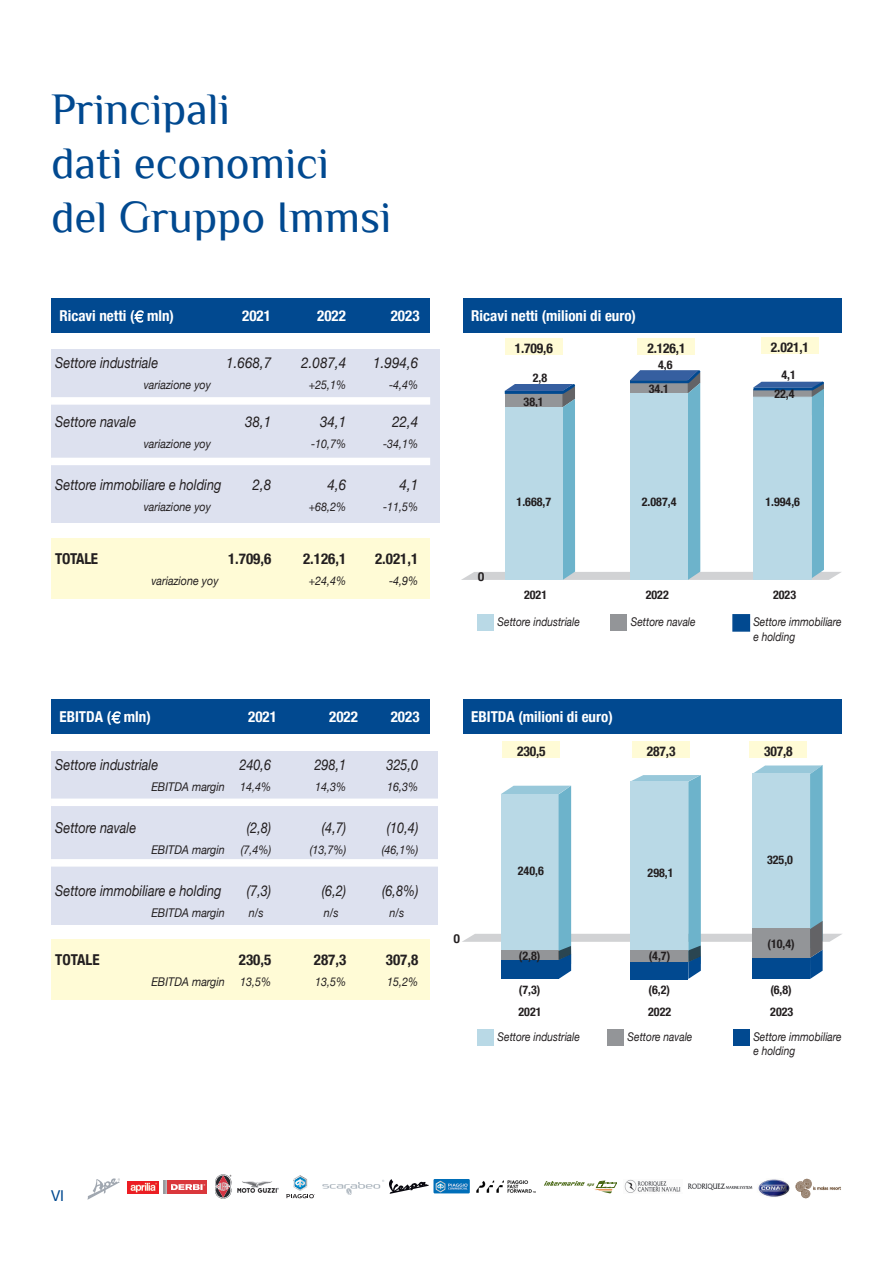
<style>
.page{position:relative;width:893px;height:1263px;background:#fff}
.page>*{position:absolute;margin:0;border:0;box-sizing:border-box;transform-origin:0 0}
.t1{font:45px "Philosopher";color:#014990}
.t2{font:italic 15px "Helvetica Neue";color:#231f20;scale:.85 1}
.t3{font:700 condensed 15px "Helvetica Neue";color:#fff}
.t4{font:700 condensed 15px "Helvetica Neue";color:#231f20}
.t5{font:italic 15px "Helvetica Neue";color:#231f20;scale:.9 1}
.t6{font:15px "Helvetica Neue";color:#014990}
.t7{font:700 condensed 13.5px "Helvetica Neue";letter-spacing:-.01em;color:#231f20}
.t8{font:italic 12px "Helvetica Neue";color:#231f20;scale:.9 1}
.t9{font:700 condensed 12px "Helvetica Neue";color:#231f20}
.t10{font:italic 12px/14.4px "Helvetica Neue";color:#231f20;scale:.85 1}
</style>
<div class="page">
<svg style="left:87px;top:1178px;width:33px;height:22px"></svg>
<svg style="left:286px;top:1175px;width:29px;height:23px"></svg>
<svg style="left:215px;top:1174px;width:16px;height:25px"></svg>
<img style="left:127px;top:1181px;width:31px;height:12px">
<img style="left:237px;top:1181px;width:42px;height:12px">
<svg style="left:164px;top:1180px;width:3px;height:14px"></svg>
<div style="left:167px;top:1180px;width:40px;height:14px;background:#da373c"></div>
<svg style="left:171px;top:1184px;width:34px;height:6px"></svg>
<svg style="left:544px;top:1181px;width:73px;height:12px"></svg>
<img style="left:624px;top:1179px;width:57px;height:14px">
<img style="left:758px;top:1179px;width:32px;height:18px">
<img style="left:795px;top:1178px;width:46px;height:21px">
<img style="left:688px;top:1183px;width:64px;height:8px">
<svg style="left:322px;top:1179px;width:107px;height:16px"></svg>
<img style="left:433px;top:1179px;width:37px;height:14px">
<img style="left:476px;top:1180px;width:60px;height:13px">
<div style="left:51px;top:350px;width:389px;height:173px;background:#dde1ef"></div>
<div style="left:51px;top:298px;width:378px;height:35px;background:#014990"></div>
<svg style="left:134px;top:310px;width:10px;height:12px"></svg>
<div style="left:51px;top:397px;width:379px;height:8px;background:#fff"></div>
<div style="left:51px;top:458px;width:379px;height:7px;background:#fff"></div>
<div style="left:51px;top:538px;width:378px;height:60px;background:#fffbd6"></div>
<div style="left:51px;top:751px;width:387px;height:174px;background:#dde1ef"></div>
<div style="left:51px;top:699px;width:378px;height:35px;background:#014990"></div>
<svg style="left:111px;top:712px;width:9px;height:11px"></svg>
<div style="left:51px;top:798px;width:390px;height:8px;background:#fff"></div>
<div style="left:51px;top:859px;width:390px;height:7px;background:#fff"></div>
<div style="left:51px;top:939px;width:378px;height:61px;background:#fffbd6"></div>
<div style="left:463px;top:298px;width:378px;height:35px;background:#014990"></div>
<div style="left:477px;top:615px;width:17px;height:16px;background:#b9d9e6"></div>
<div style="left:611px;top:615px;width:16px;height:16px;background:#939598"></div>
<div style="left:732px;top:614px;width:18px;height:18px;background:#014990;border:2px solid #014990"></div>
<div style="left:463px;top:699px;width:378px;height:35px;background:#014990"></div>
<div style="left:477px;top:1029px;width:17px;height:16px;background:#b9d9e6"></div>
<div style="left:607px;top:1029px;width:17px;height:16px;background:#939598"></div>
<div style="left:733px;top:1029px;width:16px;height:16px;background:#014990"></div>
<div style="left:505px;top:338px;width:58px;height:17px;background:#fffbd6"></div>
<div style="left:638px;top:338px;width:57px;height:17px;background:#fffbd6"></div>
<svg style="left:461px;top:370px;width:380px;height:210px"></svg>
<div style="left:761px;top:338px;width:58px;height:16px;background:#fffbd6"></div>
<div style="left:503px;top:742px;width:57px;height:16px;background:#fffbd6"></div>
<div style="left:632px;top:742px;width:58px;height:16px;background:#fffbd6"></div>
<div style="left:749px;top:742px;width:58px;height:16px;background:#fffbd6"></div>
<svg style="left:462px;top:765px;width:380px;height:214px"></svg>
<div style="left:752px;top:773px;width:58px;height:175px;background:#b9d9e6"></div>
<div style="left:752px;top:958px;width:58px;height:21px;background:#014990"></div>
<div style="left:752px;top:929px;width:58px;height:29px;background:#939598"></div>
<p class="t1" style="left:51px;top:85px;width:180px">Principali</p>
<p class="t1" style="left:51px;top:139px;width:279px">dati economici</p>
<p class="t1" style="left:51px;top:193px;width:342px">del Gruppo Immsi</p>
<p class="t3" style="left:60px;top:303px;width:116px">Ricavi netti ( mln)</p>
<p class="t3" style="left:242px;top:303px;width:30px">2021</p>
<p class="t3" style="left:317px;top:303px;width:30px">2022</p>
<p class="t3" style="left:391px;top:303px;width:30px">2023</p>
<p class="t2" style="left:55px;top:352px;width:123px">Settore industriale</p>
<p class="t5" style="left:226px;top:352px;width:52px">1.668,7</p>
<p class="t5" style="left:301px;top:352px;width:52px">2.087,4</p>
<p class="t5" style="left:373px;top:352px;width:52px">1.994,6</p>
<p class="t8" style="left:144px;top:376px;width:76px">variazione yoy</p>
<p class="t8" style="left:309px;top:376px;width:43px">+25,1%</p>
<p class="t8" style="left:389px;top:376px;width:34px">-4,4%</p>
<p class="t2" style="left:55px;top:411px;width:97px">Settore navale</p>
<p class="t5" style="left:245px;top:411px;width:31px">38,1</p>
<p class="t5" style="left:320px;top:411px;width:31px">34,1</p>
<p class="t5" style="left:392px;top:411px;width:31px">22,4</p>
<p class="t8" style="left:144px;top:435px;width:76px">variazione yoy</p>
<p class="t8" style="left:311px;top:435px;width:41px">-10,7%</p>
<p class="t8" style="left:383px;top:435px;width:41px">-34,1%</p>
<p class="t2" style="left:55px;top:474px;width:197px">Settore immobiliare e holding</p>
<p class="t5" style="left:253px;top:474px;width:22px">2,8</p>
<p class="t5" style="left:328px;top:474px;width:22px">4,6</p>
<p class="t5" style="left:400px;top:474px;width:22px">4,1</p>
<p class="t8" style="left:144px;top:498px;width:76px">variazione yoy</p>
<p class="t8" style="left:309px;top:498px;width:43px">+68,2%</p>
<p class="t8" style="left:383px;top:498px;width:41px">-11,5%</p>
<p class="t4" style="left:55px;top:546px;width:44px">TOTALE</p>
<p class="t4" style="left:228px;top:546px;width:45px">1.709,6</p>
<p class="t4" style="left:303px;top:546px;width:45px">2.126,1</p>
<p class="t4" style="left:375px;top:546px;width:45px">2.021,1</p>
<p class="t8" style="left:151px;top:572px;width:76px">variazione yoy</p>
<p class="t8" style="left:309px;top:572px;width:43px">+24,4%</p>
<p class="t8" style="left:389px;top:572px;width:34px">-4,9%</p>
<p class="t3" style="left:60px;top:704px;width:93px">EBITDA ( mln)</p>
<p class="t3" style="left:248px;top:704px;width:30px">2021</p>
<p class="t3" style="left:329px;top:704px;width:30px">2022</p>
<p class="t3" style="left:391px;top:704px;width:30px">2023</p>
<p class="t2" style="left:55px;top:753px;width:123px">Settore industriale</p>
<p class="t2" style="left:239px;top:753px;width:39px">240,6</p>
<p class="t2" style="left:314px;top:753px;width:39px">298,1</p>
<p class="t2" style="left:386px;top:753px;width:39px">325,0</p>
<p class="t8" style="left:151px;top:778px;width:83px">EBITDA margin</p>
<p class="t8" style="left:240px;top:778px;width:36px">14,4%</p>
<p class="t8" style="left:315px;top:778px;width:36px">14,3%</p>
<p class="t8" style="left:387px;top:778px;width:36px">16,3%</p>
<p class="t2" style="left:55px;top:816px;width:97px">Settore navale</p>
<p class="t2" style="left:247px;top:816px;width:30px">(2,8)</p>
<p class="t2" style="left:322px;top:816px;width:30px">(4,7)</p>
<p class="t2" style="left:387px;top:816px;width:38px">(10,4)</p>
<p class="t8" style="left:151px;top:841px;width:83px">EBITDA margin</p>
<p class="t8" style="left:241px;top:841px;width:36px">(7,4%)</p>
<p class="t8" style="left:310px;top:841px;width:42px">(13,7%)</p>
<p class="t8" style="left:382px;top:841px;width:42px">(46,1%)</p>
<p class="t2" style="left:55px;top:879px;width:197px">Settore immobiliare e holding</p>
<p class="t2" style="left:247px;top:879px;width:30px">(7,3)</p>
<p class="t2" style="left:322px;top:879px;width:30px">(6,2)</p>
<p class="t2" style="left:382px;top:879px;width:44px">(6,8%)</p>
<p class="t8" style="left:151px;top:904px;width:83px">EBITDA margin</p>
<p class="t8" style="left:249px;top:904px;width:18px">n/s</p>
<p class="t8" style="left:324px;top:904px;width:18px">n/s</p>
<p class="t8" style="left:390px;top:904px;width:18px">n/s</p>
<p class="t4" style="left:55px;top:947px;width:46px">TOTALE</p>
<p class="t4" style="left:239px;top:947px;width:34px">230,5</p>
<p class="t4" style="left:314px;top:947px;width:34px">287,3</p>
<p class="t4" style="left:386px;top:947px;width:34px">307,8</p>
<p class="t8" style="left:151px;top:973px;width:83px">EBITDA margin</p>
<p class="t8" style="left:240px;top:973px;width:36px">13,5%</p>
<p class="t8" style="left:315px;top:973px;width:36px">13,5%</p>
<p class="t8" style="left:387px;top:973px;width:36px">15,2%</p>
<p class="t3" style="left:471px;top:303px;width:166px">Ricavi netti (milioni di euro)</p>
<p class="t7" style="left:515px;top:337px;width:40px">1.709,6</p>
<p class="t7" style="left:647px;top:337px;width:40px">2.126,1</p>
<p class="t9" style="left:533px;top:368px;width:16px">2,8</p>
<p class="t9" style="left:524px;top:392px;width:22px">38,1</p>
<p class="t9" style="left:478px;top:567px;width:8px">O</p>
<p class="t9" style="left:517px;top:492px;width:36px">1.668,7</p>
<p class="t9" style="left:658px;top:354px;width:16px">4,6</p>
<p class="t9" style="left:649px;top:379px;width:22px">34,1</p>
<p class="t9" style="left:642px;top:492px;width:36px">2.087,4</p>
<p class="t7" style="left:771px;top:336px;width:40px">2.021,1</p>
<p class="t9" style="left:781px;top:365px;width:16px">4,1</p>
<p class="t9" style="left:774px;top:384px;width:22px">22,4</p>
<p class="t9" style="left:772px;top:392px;width:22px">22,4</p>
<p class="t9" style="left:765px;top:491px;width:36px">1.994,6</p>
<p class="t9" style="left:524px;top:584px;width:25px">2021</p>
<p class="t9" style="left:646px;top:584px;width:25px">2022</p>
<p class="t9" style="left:773px;top:584px;width:25px">2023</p>
<p class="t10" style="left:498px;top:615px;width:98px">Settore industriale</p>
<p class="t10" style="left:631px;top:615px;width:78px">Settore navale</p>
<p class="t10" style="left:753px;top:615px;width:105px">Settore immobiliare e holding</p>
<p class="t3" style="left:471px;top:704px;width:143px">EBITDA (milioni di euro)</p>
<p class="t7" style="left:517px;top:740px;width:30px">230,5</p>
<p class="t7" style="left:647px;top:740px;width:30px">287,3</p>
<p class="t7" style="left:764px;top:740px;width:30px">307,8</p>
<p class="t9" style="left:454px;top:929px;width:8px">O</p>
<p class="t9" style="left:518px;top:861px;width:27px">240,6</p>
<p class="t9" style="left:648px;top:863px;width:27px">298,1</p>
<p class="t9" style="left:767px;top:849px;width:27px">325,0</p>
<p class="t9" style="left:519px;top:945px;width:23px">(2,8)</p>
<p class="t9" style="left:649px;top:946px;width:23px">(4,7)</p>
<p class="t9" style="left:767px;top:934px;width:29px">(10,4)</p>
<p class="t9" style="left:519px;top:980px;width:23px">(7,3)</p>
<p class="t9" style="left:649px;top:980px;width:23px">(6,2)</p>
<p class="t9" style="left:770px;top:980px;width:23px">(6,8)</p>
<p class="t9" style="left:518px;top:1002px;width:25px">2021</p>
<p class="t9" style="left:648px;top:1002px;width:25px">2022</p>
<p class="t9" style="left:770px;top:1002px;width:25px">2023</p>
<p class="t10" style="left:498px;top:1030px;width:98px">Settore industriale</p>
<p class="t10" style="left:628px;top:1030px;width:78px">Settore navale</p>
<p class="t10" style="left:753px;top:1030px;width:105px">Settore immobiliare e holding</p>
<p class="t6" style="left:51px;top:1184px;width:15px">VI</p>
</div>
